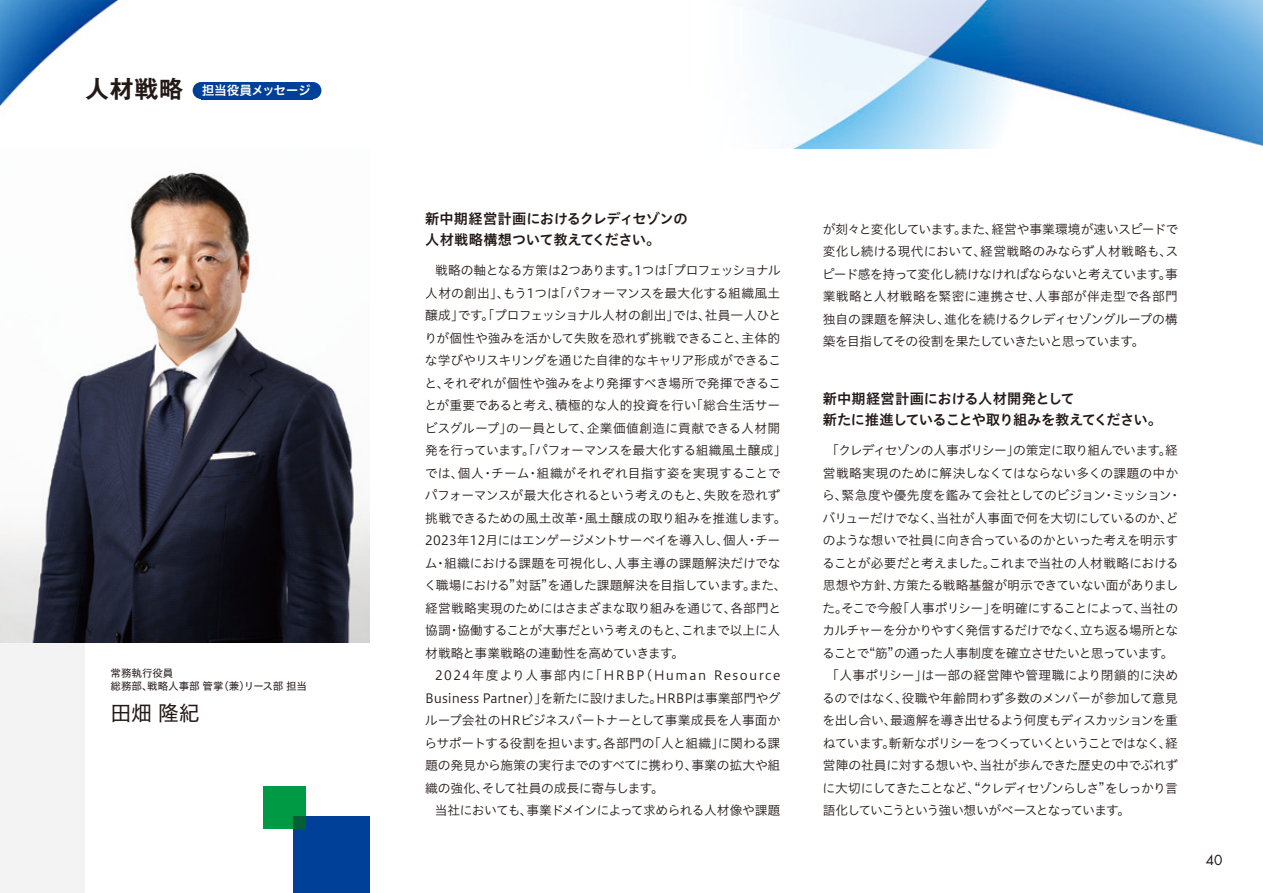
<style>
.page{position:relative;width:1263px;height:893px;background:#fff}
.page>*{position:absolute;margin:0;border:0;box-sizing:border-box;transform-origin:0 0}
.t1{font:21px "Hiragino UD Sans Std W4";color:#231916}
.t2{font:14.25px/21px "Hiragino UD Sans Std W6";letter-spacing:-.03em;color:#231916}
.t3{font:13.5px "Futura Std";color:#231916}
.t4{font:12.75px/22.5px "Hiragino UD Sans Std W3";letter-spacing:-.03em;color:#231916;text-align:justify}
.t5{font:12.75px "Hiragino UD Sans Std W3";letter-spacing:-.05em;color:#231916}
.t6{font:12.75px "Hiragino UD Sans Std W3";letter-spacing:-.065em;color:#231916}
.t7{font:12.75px "Hiragino UD Sans Std W3";letter-spacing:-.07em;color:#231916}
.t8{font:12.75px "Hiragino UD Sans Std W3";letter-spacing:-.01em;color:#231916}
.t9{font:12.75px "Hiragino UD Sans Std W3";color:#231916}
.t10{font:12.75px "Hiragino UD Sans Std W3";letter-spacing:.01em;color:#231916}
.t11{font:12.75px "Hiragino UD Sans Std W3";letter-spacing:-.075em;color:#231916}
.t12{font:12.75px "Hiragino UD Sans Std W6";letter-spacing:-.04em;color:#fff}
.t13{font:10.5px/13.5px "Hiragino UD Sans Std W4";color:#231916}
.s1{font-family:"Gothic MB101 Pro De";font-weight:700;font-size:24px;color:#231916}
</style>
<div class="page">
<img style="left:0;top:0;width:1263px;height:149px">
<div style="left:0;top:149px;width:85px;height:744px;background:#f3f3f3"></div>
<img style="left:0;top:172px;width:370px;height:470px">
<div style="left:293px;top:816px;width:77px;height:77px;background:#004098"></div>
<div style="left:264px;top:787px;width:42px;height:42px;background:#094"></div>
<div style="left:293px;top:816px;width:13px;height:13px;background:#005f35"></div>
<div style="left:193px;top:82px;width:17px;height:17px;background:#004098;border-radius:50%"></div>
<div style="left:304px;top:82px;width:17px;height:17px;background:#004098;border-radius:50%"></div>
<div style="left:201px;top:82px;width:112px;height:17px;background:#004098"></div>
<p class="t12" style="left:85px;top:81px;width:227px"><span class="s1">人材戦略</span> 担当役員メッセージ</p>
<p class="t13" style="left:111px;top:666px;width:198px">常務執行役員　<br>総務部、戦略人事部 管掌（兼）リース部 担当</p>
<h1 class="t1" style="left:110px;top:697px;width:91px">田畑 隆紀</h1>
<p class="t2" style="left:425px;top:207px;width:264px">新中期経営計画におけるクレディセゾンの人材戦略構想ついて教えてください。</p>
<p class="t4" style="left:424px;top:258px;width:364px;text-align:left;text-indent:11px">戦略の軸となる方策は2つあります。1つは「プロフェッショナル人材の創出」、もう1つは「パフォーマンスを最大化する組織風土醸成」です。「プロフェッショナル人材の創出」では、社員一人ひとりが個性や強みを活かして失敗を恐れず挑戦できること、主体的な学びやリスキリングを通じた自律的なキャリア形成ができること、それぞれが個性や強みをより発揮すべき場所で発揮できることが重要であると考え、積極的な人的投資を行い「総合生活サービスグループ」の一員として、企業価値創造に貢献できる人材開発を行っています。「パフォーマンスを最大化する組織風土醸成」では、個人・チーム・組織がそれぞれ目指す姿を実現することでパフォーマンスが最大化されるという考えのもと、失敗を恐れず挑戦できるための風土改革・風土醸成の取り組みを推進します。2023年12月にはエンゲージメントサーベイを導入し、個人・チーム・組織における課題を可視化し、人事主導の課題解決だけでなく職場における”対話”を通した課題解決を目指しています。また、経営戦略実現のためにはさまざまな取り組みを通じて、各部門と協調・協働することが大事だという考えのもと、これまで以上に人材戦略と事業戦略の連動性を高めていきます。</p>
<p class="t4" style="left:425px;top:663px;width:357px;text-indent:10px">2024年度より人事部内に「HRBP（Human Resource Business Partner）」を新たに設けました。HRBPは事業部門やグループ会社のHRビジネスパートナーとして事業成長を人事面からサポートする役割を担います。各部門の「人と組織」に関わる課題の発見から施策の実行までのすべてに携わり、事業の拡大や組織の強化、そして社員の成長に寄与します。</p>
<p class="t5" style="left:435px;top:801px;width:347px">当社においても、事業ドメインによって求められる人材像や課題</p>
<p class="t4" style="left:822px;top:217px;width:358px">が刻々と変化しています。また、経営や事業環境が速いスピードで変化し続ける現代において、経営戦略のみならず人材戦略も、スピード感を持って変化し続けなければならないと考えています。事業戦略と人材戦略を緊密に連携させ、人事部が伴走型で各部門独自の課題を解決し、進化を続けるクレディセゾングループの構築を目指してその役割を果たしていきたいと思っています。</p>
<p class="t2" style="left:823px;top:387px;width:341px">新中期経営計画における人材開発として<br>新たに推進していることや取り組みを教えてください。</p>
<p class="t5" style="left:826px;top:441px;width:353px">「クレディセゾンの人事ポリシー」の策定に取り組んでいます。経</p>
<p class="t9" style="left:823px;top:463px;width:357px">営戦略実現のために解決しなくてはならない多くの課題の中か</p>
<p class="t4" style="left:822px;top:483px;width:360px">ら、緊急度や優先度を鑑みて会社としてのビジョン・ミッション・</p>
<p class="t4" style="left:823px;top:506px;width:357px">バリューだけでなく、当社が人事面で何を大切にしているのか、ど</p>
<p class="t4" style="left:823px;top:528px;width:357px">のような想いで社員に向き合っているのかといった考えを明示す</p>
<p class="t4" style="left:822px;top:551px;width:358px">ることが必要だと考えました。これまで当社の人材戦略における</p>
<p class="t4" style="left:823px;top:573px;width:357px">思想や方針、方策たる戦略基盤が明示できていない面がありまし</p>
<p class="t5" style="left:822px;top:598px;width:357px">た。そこで今般「人事ポリシー」を明確にすることによって、当社の</p>
<p class="t5" style="left:822px;top:621px;width:357px">カルチャーを分かりやすく発信するだけでなく、立ち返る場所とな</p>
<p class="t5" style="left:822px;top:643px;width:353px">ることで“筋”の通った人事制度を確立させたいと思っています。</p>
<p class="t10" style="left:826px;top:666px;width:353px">「人事ポリシー」は一部の経営陣や管理職により閉鎖的に決め</p>
<p class="t8" style="left:822px;top:688px;width:357px">るのではなく、役職や年齢問わず多数のメンバーが参加して意見</p>
<p class="t6" style="left:822px;top:711px;width:357px">を出し合い、最適解を導き出せるよう何度もディスカッションを重</p>
<p class="t7" style="left:823px;top:733px;width:357px">ねています。斬新なポリシーをつくっていくということではなく、経</p>
<p class="t4" style="left:823px;top:753px;width:357px">営陣の社員に対する想いや、当社が歩んできた歴史の中でぶれず</p>
<p class="t6" style="left:823px;top:778px;width:357px">に大切にしてきたことなど、“クレディセゾンらしさ”をしっかり言</p>
<p class="t11" style="left:823px;top:801px;width:309px">語化していこうという強い想いがベースとなっています。</p>
<p class="t3" style="left:1206px;top:852px;width:18px">40</p>
</div>
